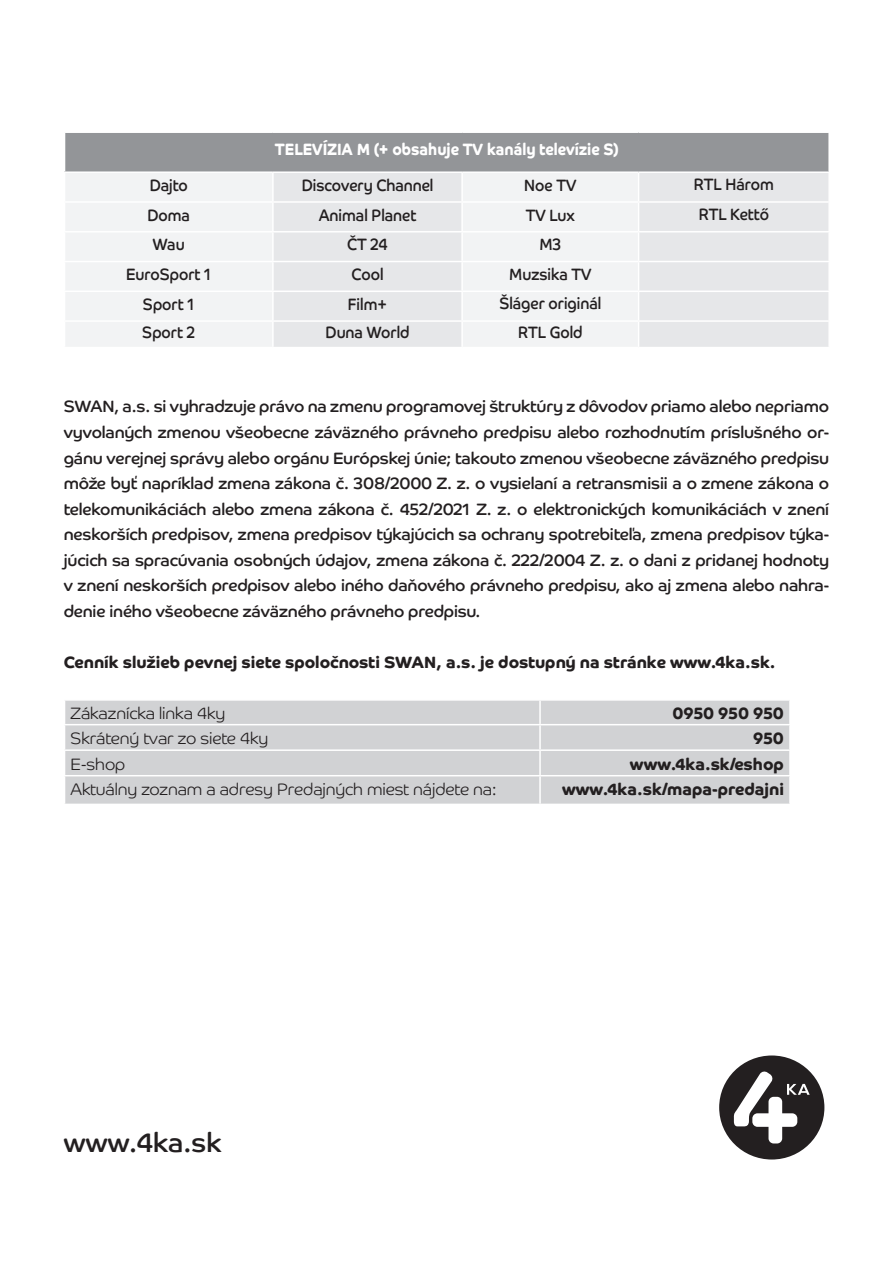
<style>
.page{position:relative;width:893px;height:1263px;background:#fff}
.page>*{position:absolute;margin:0;border:0;box-sizing:border-box;transform-origin:0 0}
.t1{font:27px "Co Headline";color:#231f20}
.t2{font:16.5px/25.5px "Co Headline";color:#231f20;text-align:justify}
.t3{font:16.5px "Co Headline";color:#231f20;scale:.9 1}
.t4{font:700 16.5px "Co Headline";color:#231f20}
.t5{font:300 16.5px "Co Headline";color:#231f20}
.t6{font:700 16.5px "Co Headline";color:#fff;scale:.9 1}
</style>
<div class="page">
<div style="left:65px;top:132px;width:764px;height:40px;background:#939598"></div>
<div style="left:66px;top:173px;width:206px;height:174px;background:#f2f3f4"></div>
<svg style="left:274px;top:173px;width:554px;height:174px;fill:#e6e7e9"></svg>
<hr style="left:64px;top:131px;width:209px;height:2px;background:#fff">
<hr style="left:273px;top:131px;width:189px;height:2px;background:#fff">
<hr style="left:462px;top:131px;width:177px;height:2px;background:#fff">
<hr style="left:639px;top:131px;width:191px;height:2px;background:#fff">
<hr style="left:828px;top:133px;width:2px;height:38px;background:#fff">
<hr style="left:64px;top:171px;width:209px;height:2px;background:#fff">
<hr style="left:273px;top:171px;width:189px;height:2px;background:#fff">
<hr style="left:462px;top:171px;width:177px;height:2px;background:#fff">
<hr style="left:461px;top:173px;width:2px;height:28px;background:#fff">
<hr style="left:64px;top:201px;width:209px;height:2px;background:#fff">
<hr style="left:273px;top:201px;width:189px;height:2px;background:#fff">
<hr style="left:462px;top:201px;width:177px;height:2px;background:#fff">
<hr style="left:461px;top:203px;width:2px;height:28px;background:#fff">
<hr style="left:64px;top:231px;width:209px;height:1px;background:#fff">
<hr style="left:273px;top:231px;width:189px;height:1px;background:#fff">
<hr style="left:462px;top:231px;width:177px;height:1px;background:#fff">
<hr style="left:461px;top:232px;width:2px;height:29px;background:#fff">
<hr style="left:64px;top:261px;width:209px;height:1px;background:#fff">
<hr style="left:273px;top:261px;width:189px;height:1px;background:#fff">
<hr style="left:462px;top:261px;width:177px;height:1px;background:#fff">
<hr style="left:461px;top:262px;width:2px;height:29px;background:#fff">
<hr style="left:639px;top:261px;width:191px;height:1px;background:#fff">
<hr style="left:64px;top:291px;width:209px;height:1px;background:#fff">
<hr style="left:273px;top:291px;width:189px;height:1px;background:#fff">
<hr style="left:462px;top:291px;width:177px;height:1px;background:#fff">
<hr style="left:461px;top:292px;width:2px;height:28px;background:#fff">
<hr style="left:639px;top:291px;width:191px;height:1px;background:#fff">
<hr style="left:64px;top:320px;width:209px;height:2px;background:#fff">
<hr style="left:273px;top:320px;width:189px;height:2px;background:#fff">
<hr style="left:462px;top:320px;width:177px;height:2px;background:#fff">
<hr style="left:461px;top:322px;width:2px;height:25px;background:#fff">
<hr style="left:639px;top:320px;width:191px;height:2px;background:#fff">
<hr style="left:639px;top:171px;width:191px;height:2px;background:#fff">
<hr style="left:639px;top:201px;width:191px;height:2px;background:#fff">
<svg style="left:638px;top:173px;width:1px;height:174px"></svg>
<hr style="left:639px;top:231px;width:191px;height:1px;background:#fff">
<div style="left:65px;top:701px;width:724px;height:103px;background:#d1d2d4"></div>
<hr style="left:539px;top:701px;width:2px;height:23px;background:#fff">
<hr style="left:64px;top:724px;width:476px;height:1px;background:#fff">
<hr style="left:540px;top:724px;width:251px;height:1px;background:#fff">
<hr style="left:539px;top:725px;width:2px;height:24px;background:#fff">
<hr style="left:64px;top:749px;width:476px;height:2px;background:#fff">
<hr style="left:540px;top:749px;width:251px;height:2px;background:#fff">
<hr style="left:539px;top:751px;width:2px;height:24px;background:#fff">
<hr style="left:64px;top:775px;width:476px;height:1px;background:#fff">
<hr style="left:540px;top:775px;width:251px;height:1px;background:#fff">
<hr style="left:539px;top:776px;width:2px;height:28px;background:#fff">
<div style="left:719px;top:1055px;width:105px;height:104px;background:#231f20;border-radius:50%"></div>
<svg style="left:733px;top:1071px;width:77px;height:72px"></svg>
<p class="t6" style="left:275px;top:140px;width:384px">TELEVÍZIA M (+ obsahuje TV kanály televízie S)</p>
<p class="t3" style="left:150px;top:175px;width:44px">Dajto</p>
<p class="t3" style="left:302px;top:175px;width:148px">Discovery Channel</p>
<p class="t3" style="left:524px;top:175px;width:59px">Noe TV</p>
<p class="t3" style="left:694px;top:175px;width:90px">RTL Három</p>
<p class="t3" style="left:147px;top:205px;width:49px">Doma</p>
<p class="t3" style="left:319px;top:205px;width:110px">Animal Planet</p>
<p class="t3" style="left:526px;top:205px;width:56px">TV Lux</p>
<p class="t3" style="left:699px;top:205px;width:80px">RTL Kettő</p>
<p class="t3" style="left:153px;top:235px;width:37px">Wau</p>
<p class="t3" style="left:347px;top:235px;width:47px">ČT 24</p>
<p class="t3" style="left:539px;top:235px;width:26px">M3</p>
<p class="t3" style="left:126px;top:265px;width:96px">EuroSport 1</p>
<p class="t3" style="left:352px;top:265px;width:37px">Cool</p>
<p class="t3" style="left:509px;top:264px;width:93px">Muzsika TV</p>
<p class="t3" style="left:143px;top:295px;width:59px">Sport 1</p>
<p class="t3" style="left:348px;top:295px;width:45px">Film+</p>
<p class="t3" style="left:499px;top:294px;width:115px">Šláger originál</p>
<p class="t3" style="left:142px;top:323px;width:60px">Sport 2</p>
<p class="t3" style="left:326px;top:322px;width:95px">Duna World</p>
<p class="t3" style="left:518px;top:322px;width:73px">RTL Gold</p>
<p class="t2" style="left:64px;top:394px;width:767px">SWAN, a.s. si vyhradzuje právo na zmenu programovej štruktúry z dôvodov priamo alebo nepriamo vyvolaných zmenou všeobecne záväzného právneho predpisu alebo rozhodnutím príslušného or&shy;gánu verejnej správy alebo orgánu Európskej únie; takouto zmenou všeobecne záväzného predpisu môže byť napríklad zmena zákona č. 308/2000 Z. z. o vysielaní a retransmisii a o zmene zákona o telekomunikáciách alebo zmena zákona č. 452/2021 Z. z. o elektronických komunikáciách v znení neskorších predpisov, zmena predpisov týkajúcich sa ochrany spotrebiteľa, zmena predpisov týka&shy;júcich sa spracúvania osobných údajov, zmena zákona č. 222/2004 Z. z. o dani z pridanej hodnoty v znení neskorších predpisov alebo iného daňového právneho predpisu, ako aj zmena alebo nahra&shy;denie iného všeobecne záväzného právneho predpisu.</p>
<p class="t4" style="left:64px;top:652px;width:713px">Cenník služieb pevnej siete spoločnosti SWAN, a.s. je dostupný na stránke www.4ka.sk.</p>
<p class="t5" style="left:71px;top:697px;width:156px">Zákaznícka linka 4ky</p>
<p class="t4" style="left:672px;top:703px;width:113px">0950 950 950</p>
<p class="t5" style="left:71px;top:723px;width:199px">Skrátený tvar zo siete 4ky</p>
<p class="t4" style="left:753px;top:729px;width:32px">950</p>
<p class="t5" style="left:71px;top:748px;width:56px">E-shop</p>
<p class="t4" style="left:630px;top:754px;width:156px">www.4ka.sk/eshop</p>
<p class="t5" style="left:71px;top:774px;width:427px">Aktuálny zoznam a adresy Predajných miest nájdete na:</p>
<p class="t4" style="left:562px;top:780px;width:223px">www.4ka.sk/mapa-predajni</p>
<p class="t1" style="left:64px;top:1127px;width:159px">www.4ka.sk</p>
</div>
